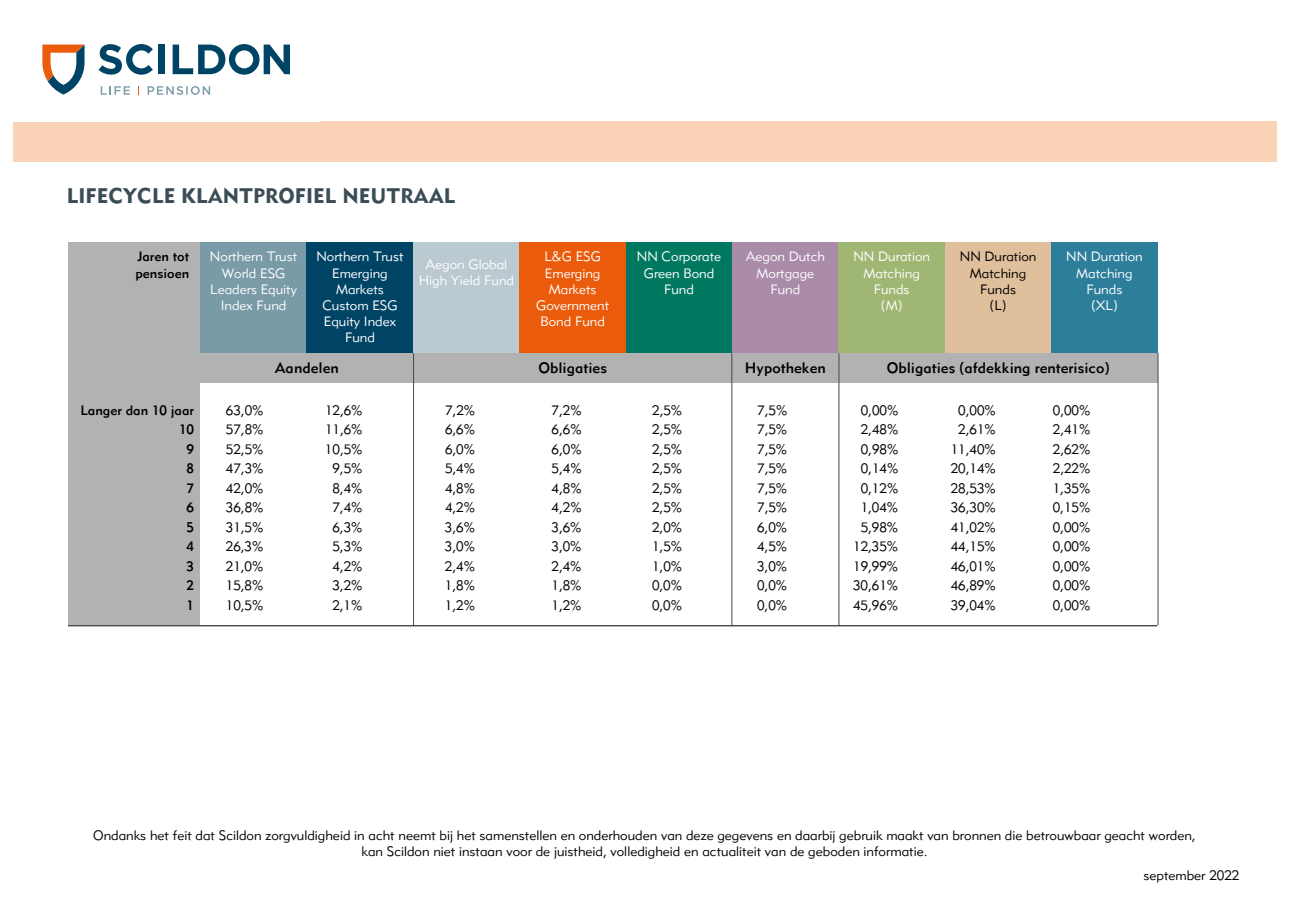
<style>
.page{position:relative;width:1289px;height:919px;background:#fff}
.page>*{position:absolute;margin:0;border:0;box-sizing:border-box;transform-origin:0 0}
.t1{font:21px "Metroblack 2 Com";color:#3a4d55}
.t2{font:15px "Metromedium 2 Com";color:#000}
.t3{font:13.5px/16.2px "Metrolite 2 Com";color:#000;text-align:center}
.t4{font:13.5px/16.2px "Metrolite 2 Com";color:#fff;text-align:center}
.t5{font:13.5px/19.5px "Metromedium 2 Com";color:#000}
</style>
<div class="page">
<div style="left:68px;top:242px;width:132px;height:383px;background:#b3b2b2"></div>
<div style="left:200px;top:242px;width:107px;height:111px;background:#799aa7"></div>
<div style="left:307px;top:242px;width:106px;height:111px;background:#004465"></div>
<div style="left:413px;top:242px;width:106px;height:111px;background:#bbc9d1"></div>
<div style="left:519px;top:242px;width:107px;height:111px;background:#ea5b0b"></div>
<div style="left:626px;top:242px;width:106px;height:111px;background:#00785f"></div>
<div style="left:732px;top:242px;width:106px;height:111px;background:#aa8caa"></div>
<div style="left:944px;top:242px;width:107px;height:111px;background:#e0bf9c"></div>
<div style="left:838px;top:242px;width:106px;height:111px;background:#a0b774"></div>
<div style="left:1051px;top:242px;width:106px;height:111px;background:#2d7e9b"></div>
<div style="left:200px;top:352px;width:213px;height:30px;background:#b3b2b2"></div>
<div style="left:413px;top:352px;width:319px;height:30px;background:#b3b2b2"></div>
<div style="left:732px;top:352px;width:106px;height:30px;background:#b3b2b2"></div>
<div style="left:838px;top:352px;width:319px;height:30px;background:#b3b2b2"></div>
<hr style="left:413px;top:353px;width:1px;height:272px;background:#3a4d55">
<hr style="left:731px;top:353px;width:1px;height:272px;background:#3a4d55">
<hr style="left:838px;top:353px;width:1px;height:272px;background:#3a4d55">
<hr style="left:1157px;top:353px;width:1px;height:272px;background:#3a4d55">
<hr style="left:68px;top:625px;width:1089px;height:1px;background:#000">
<div style="left:13px;top:121px;width:1263px;height:41px;background:#fbd3b6"></div>
<svg style="left:42px;top:45px;width:43px;height:50px"></svg>
<div style="left:159px;top:45px;width:6px;height:29px;background:#004465"></div>
<svg style="left:173px;top:44px;width:117px;height:31px"></svg>
<svg style="left:98px;top:44px;width:55px;height:31px"></svg>
<svg style="left:101px;top:86px;width:29px;height:9px"></svg>
<svg style="left:148px;top:86px;width:62px;height:9px"></svg>
<h1 class="t1" style="left:67px;top:183px;width:390px">LIFECYCLE KLANTPROFIEL NEUTRAAL</h1>
<p class="t5" style="left:135px;top:248px;width:55px;line-height:16.2px">Jaren tot pensioen</p>
<p class="t5" style="left:80px;top:400px;width:115px;text-align:right">Langer dan 10 jaar<br>10<br>9<br>8<br>7<br>6<br>5<br>4<br>3<br>2<br>1</p>
<p class="t4" style="left:210px;top:248px;width:89px">Northern Trust<br>World ESG<br>Leaders Equity<br>Index Fund</p>
<p class="t4" style="left:316px;top:248px;width:89px">Northern Trust<br>Emerging<br>Markets<br>Custom ESG<br>Equity Index<br>Fund</p>
<p class="t4" style="left:418px;top:256px;width:97px">Aegon Global<br>High Yield Fund</p>
<p class="t4" style="left:536px;top:248px;width:75px">L&amp;G ESG<br>Emerging<br>Markets<br>Government<br>Bond Fund</p>
<p class="t4" style="left:637px;top:248px;width:86px">NN Corporate<br>Green Bond<br>Fund</p>
<p class="t4" style="left:745px;top:248px;width:81px">Aegon Dutch<br>Mortgage<br>Fund</p>
<p class="t3" style="left:959px;top:248px;width:78px">NN Duration<br>Matching<br>Funds<br>(L)</p>
<p class="t4" style="left:853px;top:248px;width:78px">NN Duration<br>Matching<br>Funds<br>(M)</p>
<p class="t4" style="left:1066px;top:248px;width:78px">NN Duration<br>Matching<br>Funds<br>(XL)</p>
<p class="t2" style="left:275px;top:359px;width:65px">Aandelen</p>
<p class="t2" style="left:538px;top:359px;width:70px">Obligaties</p>
<p class="t2" style="left:745px;top:359px;width:82px">Hypotheken</p>
<p class="t2" style="left:886px;top:359px;width:224px">Obligaties (afdekking renterisico)</p>
<p class="t3" style="left:226px;top:401px;width:39px">63,0%</p>
<p class="t3" style="left:325px;top:401px;width:39px">12,6%</p>
<p class="t3" style="left:445px;top:401px;width:32px">7,2%</p>
<p class="t3" style="left:551px;top:401px;width:32px">7,2%</p>
<p class="t3" style="left:652px;top:401px;width:32px">2,5%</p>
<p class="t3" style="left:757px;top:401px;width:32px">7,5%</p>
<p class="t3" style="left:860px;top:401px;width:39px">0,00%</p>
<p class="t3" style="left:958px;top:401px;width:39px">0,00%</p>
<p class="t3" style="left:1052px;top:401px;width:39px">0,00%</p>
<p class="t3" style="left:226px;top:421px;width:39px">57,8%</p>
<p class="t3" style="left:325px;top:421px;width:39px">11,6%</p>
<p class="t3" style="left:445px;top:421px;width:32px">6,6%</p>
<p class="t3" style="left:551px;top:421px;width:32px">6,6%</p>
<p class="t3" style="left:652px;top:421px;width:32px">2,5%</p>
<p class="t3" style="left:757px;top:421px;width:32px">7,5%</p>
<p class="t3" style="left:860px;top:421px;width:39px">2,48%</p>
<p class="t3" style="left:958px;top:421px;width:39px">2,61%</p>
<p class="t3" style="left:1052px;top:421px;width:39px">2,41%</p>
<p class="t3" style="left:226px;top:440px;width:39px">52,5%</p>
<p class="t3" style="left:325px;top:440px;width:39px">10,5%</p>
<p class="t3" style="left:445px;top:440px;width:32px">6,0%</p>
<p class="t3" style="left:551px;top:440px;width:32px">6,0%</p>
<p class="t3" style="left:652px;top:440px;width:32px">2,5%</p>
<p class="t3" style="left:757px;top:440px;width:32px">7,5%</p>
<p class="t3" style="left:860px;top:440px;width:39px">0,98%</p>
<p class="t3" style="left:950px;top:440px;width:47px">11,40%</p>
<p class="t3" style="left:1052px;top:440px;width:39px">2,62%</p>
<p class="t3" style="left:226px;top:460px;width:39px">47,3%</p>
<p class="t3" style="left:332px;top:460px;width:32px">9,5%</p>
<p class="t3" style="left:445px;top:460px;width:32px">5,4%</p>
<p class="t3" style="left:551px;top:460px;width:32px">5,4%</p>
<p class="t3" style="left:652px;top:460px;width:32px">2,5%</p>
<p class="t3" style="left:757px;top:460px;width:32px">7,5%</p>
<p class="t3" style="left:860px;top:460px;width:39px">0,14%</p>
<p class="t3" style="left:950px;top:460px;width:47px">20,14%</p>
<p class="t3" style="left:1052px;top:460px;width:39px">2,22%</p>
<p class="t3" style="left:226px;top:479px;width:39px">42,0%</p>
<p class="t3" style="left:332px;top:479px;width:32px">8,4%</p>
<p class="t3" style="left:445px;top:479px;width:32px">4,8%</p>
<p class="t3" style="left:551px;top:479px;width:32px">4,8%</p>
<p class="t3" style="left:652px;top:479px;width:32px">2,5%</p>
<p class="t3" style="left:757px;top:479px;width:32px">7,5%</p>
<p class="t3" style="left:860px;top:479px;width:39px">0,12%</p>
<p class="t3" style="left:950px;top:479px;width:47px">28,53%</p>
<p class="t3" style="left:1052px;top:479px;width:39px">1,35%</p>
<p class="t3" style="left:226px;top:499px;width:39px">36,8%</p>
<p class="t3" style="left:332px;top:499px;width:32px">7,4%</p>
<p class="t3" style="left:445px;top:499px;width:32px">4,2%</p>
<p class="t3" style="left:551px;top:499px;width:32px">4,2%</p>
<p class="t3" style="left:652px;top:499px;width:32px">2,5%</p>
<p class="t3" style="left:757px;top:499px;width:32px">7,5%</p>
<p class="t3" style="left:860px;top:499px;width:39px">1,04%</p>
<p class="t3" style="left:950px;top:499px;width:47px">36,30%</p>
<p class="t3" style="left:1052px;top:499px;width:39px">0,15%</p>
<p class="t3" style="left:226px;top:518px;width:39px">31,5%</p>
<p class="t3" style="left:332px;top:518px;width:32px">6,3%</p>
<p class="t3" style="left:445px;top:518px;width:32px">3,6%</p>
<p class="t3" style="left:551px;top:518px;width:32px">3,6%</p>
<p class="t3" style="left:652px;top:518px;width:32px">2,0%</p>
<p class="t3" style="left:757px;top:518px;width:32px">6,0%</p>
<p class="t3" style="left:860px;top:518px;width:39px">5,98%</p>
<p class="t3" style="left:950px;top:518px;width:47px">41,02%</p>
<p class="t3" style="left:1052px;top:518px;width:39px">0,00%</p>
<p class="t3" style="left:226px;top:538px;width:39px">26,3%</p>
<p class="t3" style="left:332px;top:538px;width:32px">5,3%</p>
<p class="t3" style="left:445px;top:538px;width:32px">3,0%</p>
<p class="t3" style="left:551px;top:538px;width:32px">3,0%</p>
<p class="t3" style="left:652px;top:538px;width:32px">1,5%</p>
<p class="t3" style="left:757px;top:538px;width:32px">4,5%</p>
<p class="t3" style="left:853px;top:538px;width:47px">12,35%</p>
<p class="t3" style="left:950px;top:538px;width:47px">44,15%</p>
<p class="t3" style="left:1052px;top:538px;width:39px">0,00%</p>
<p class="t3" style="left:226px;top:557px;width:39px">21,0%</p>
<p class="t3" style="left:332px;top:557px;width:32px">4,2%</p>
<p class="t3" style="left:445px;top:557px;width:32px">2,4%</p>
<p class="t3" style="left:551px;top:557px;width:32px">2,4%</p>
<p class="t3" style="left:652px;top:557px;width:32px">1,0%</p>
<p class="t3" style="left:757px;top:557px;width:32px">3,0%</p>
<p class="t3" style="left:853px;top:557px;width:47px">19,99%</p>
<p class="t3" style="left:950px;top:557px;width:47px">46,01%</p>
<p class="t3" style="left:1052px;top:557px;width:39px">0,00%</p>
<p class="t3" style="left:226px;top:577px;width:39px">15,8%</p>
<p class="t3" style="left:332px;top:577px;width:32px">3,2%</p>
<p class="t3" style="left:445px;top:577px;width:32px">1,8%</p>
<p class="t3" style="left:551px;top:577px;width:32px">1,8%</p>
<p class="t3" style="left:652px;top:577px;width:32px">0,0%</p>
<p class="t3" style="left:757px;top:577px;width:32px">0,0%</p>
<p class="t3" style="left:853px;top:577px;width:47px">30,61%</p>
<p class="t3" style="left:950px;top:577px;width:47px">46,89%</p>
<p class="t3" style="left:1052px;top:577px;width:39px">0,00%</p>
<p class="t3" style="left:226px;top:596px;width:39px">10,5%</p>
<p class="t3" style="left:332px;top:596px;width:32px">2,1%</p>
<p class="t3" style="left:445px;top:596px;width:32px">1,2%</p>
<p class="t3" style="left:551px;top:596px;width:32px">1,2%</p>
<p class="t3" style="left:652px;top:596px;width:32px">0,0%</p>
<p class="t3" style="left:757px;top:596px;width:32px">0,0%</p>
<p class="t3" style="left:853px;top:596px;width:47px">45,96%</p>
<p class="t3" style="left:950px;top:596px;width:47px">39,04%</p>
<p class="t3" style="left:1052px;top:596px;width:39px">0,00%</p>
<p class="t3" style="left:93px;top:826px;width:1103px">Ondanks het feit dat Scildon zorgvuldigheid in acht neemt bij het samenstellen en onderhouden van deze gegevens en daarbij gebruik maakt van bronnen die betrouwbaar geacht worden, kan Scildon niet instaan voor de juistheid, volledigheid en actualiteit van de geboden informatie.</p>
<p class="t3" style="left:1143px;top:867px;width:97px">september 2022</p>
</div>
